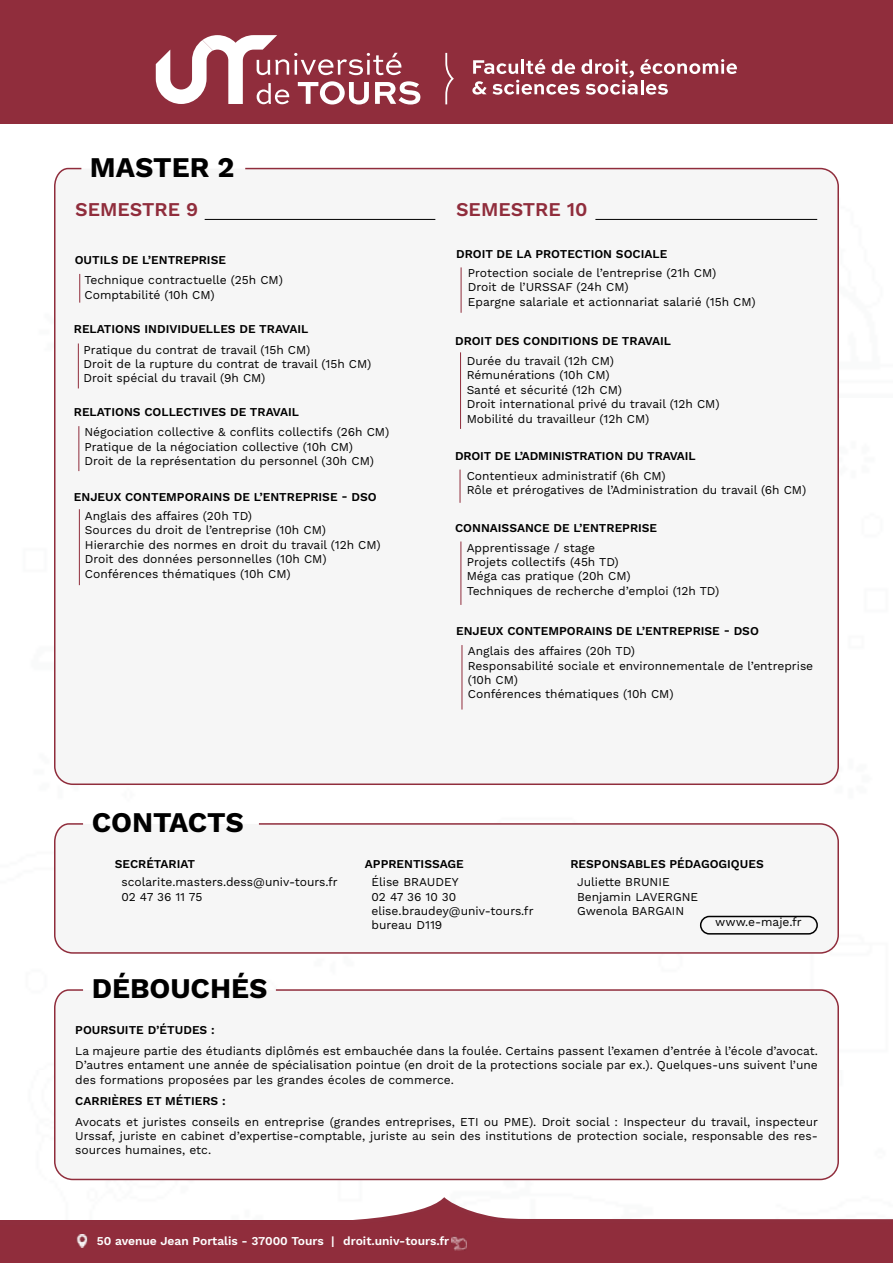
<style>
.page{position:relative;width:893px;height:1263px;background:#fff}
.page>*{position:absolute;margin:0;border:0;box-sizing:border-box;transform-origin:0 0}
.t1{font:700 28.5px "Work Sans";color:#000}
.t2{font:600 19.5px "Work Sans";color:#902d3c}
.t3{font:12px/14.4px "Work Sans";color:#000}
.t4{font:600 12px "Work Sans";color:#000}
.t5{font:600 12px "Work Sans";color:#fff}
</style>
<div class="page">
<div style="left:0;top:0;width:893px;height:123px;background:#902d3c"></div>
<svg style="left:472px;top:59px;width:265px;height:36px"></svg>
<svg style="left:156px;top:35px;width:264px;height:70px"></svg>
<svg style="left:445px;top:53px;width:9px;height:51px"></svg>
<div style="left:0;top:1221px;width:893px;height:42px;background:#902d3c"></div>
<img style="left:76px;top:1235px;width:12px;height:12px">
<img style="left:452px;top:1236px;width:14px;height:14px">
<svg style="left:0;top:1197px;width:893px;height:24px"></svg>
<div style="left:54px;top:989px;width:785px;height:192px;background:#f6f6f6"></div>
<div style="left:54px;top:167px;width:785px;height:618px;background:#f6f6f6"></div>
<hr style="left:205px;top:219px;width:230px;height:1px;background:#000">
<hr style="left:595px;top:219px;width:222px;height:1px;background:#000">
<hr style="left:78px;top:343px;width:1px;height:45px;background:#902d3c">
<hr style="left:461px;top:267px;width:1px;height:46px;background:#902d3c">
<svg style="left:79px;top:274px;width:1px;height:29px"></svg>
<hr style="left:79px;top:509px;width:1px;height:76px;background:#902d3c">
<hr style="left:78px;top:426px;width:1px;height:45px;background:#902d3c">
<hr style="left:460px;top:470px;width:1px;height:33px;background:#902d3c">
<hr style="left:460px;top:352px;width:1px;height:77px;background:#902d3c">
<hr style="left:461px;top:541px;width:1px;height:64px;background:#902d3c">
<hr style="left:462px;top:645px;width:1px;height:64px;background:#902d3c">
<div style="left:54px;top:823px;width:785px;height:131px;background:#f6f6f6"></div>
<div style="left:700px;top:916px;width:118px;height:18px;border:2px solid #000;border-radius:9px"></div>
<h1 class="t1" style="left:90px;top:151px;width:146px">MASTER 2</h1>
<h2 class="t2" style="left:75px;top:198px;width:124px">SEMESTRE 9</h2>
<h2 class="t2" style="left:456px;top:198px;width:133px">SEMESTRE 10</h2>
<p class="t4" style="left:75px;top:253px;width:153px">OUTILS DE L’ENTREPRISE</p>
<p class="t3" style="left:85px;top:273px;width:200px">Technique contractuelle (25h CM)<br>Comptabilité (10h CM)</p>
<p class="t4" style="left:74px;top:322px;width:236px">RELATIONS INDIVIDUELLES DE TRAVAIL</p>
<p class="t3" style="left:84px;top:343px;width:289px">Pratique du contrat de travail (15h CM)<br>Droit de la rupture du contrat de travail (15h CM)<br>Droit spécial du travail (9h CM)</p>
<p class="t4" style="left:74px;top:405px;width:227px">RELATIONS COLLECTIVES DE TRAVAIL</p>
<p class="t3" style="left:85px;top:426px;width:306px">Négociation collective &amp; conflits collectifs (26h CM)<br>Pratique de la négociation collective (10h CM)<br>Droit de la représentation du personnel (30h CM)</p>
<p class="t4" style="left:74px;top:490px;width:304px">ENJEUX CONTEMPORAINS DE L’ENTREPRISE - DSO</p>
<p class="t3" style="left:85px;top:509px;width:297px">Anglais des affaires (20h TD)<br>Sources du droit de l’entreprise (10h CM)<br>Hierarchie des normes en droit du travail (12h CM)<br>Droit des données personnelles (10h CM)<br>Conférences thématiques (10h CM)</p>
<h1 class="t1" style="left:92px;top:806px;width:154px">CONTACTS</h1>
<p class="t4" style="left:456px;top:247px;width:213px">DROIT DE LA PROTECTION SOCIALE</p>
<p class="t3" style="left:468px;top:266px;width:289px">Protection sociale de l’entreprise (21h CM)<br>Droit de l’URSSAF (24h CM)<br>Epargne salariale et actionnariat salarié (15h CM)</p>
<p class="t4" style="left:455px;top:334px;width:218px">DROIT DES CONDITIONS DE TRAVAIL</p>
<p class="t3" style="left:467px;top:354px;width:254px">Durée du travail (12h CM)<br>Rémunérations (10h CM)<br>Santé et sécurité (12h CM)<br>Droit international privé du travail (12h CM)<br>Mobilité du travailleur (12h CM)</p>
<p class="t4" style="left:455px;top:448px;width:242px">DROIT DE L’ADMINISTRATION DU TRAVAIL</p>
<p class="t3" style="left:467px;top:469px;width:341px">Contentieux administratif (6h CM)<br>Rôle et prérogatives de l’Administration du travail (6h CM)</p>
<p class="t4" style="left:455px;top:521px;width:204px">CONNAISSANCE DE L’ENTREPRISE</p>
<p class="t3" style="left:467px;top:541px;width:254px">Apprentissage / stage<br>Projets collectifs (45h TD)<br>Méga cas pratique (20h CM)<br>Techniques de recherche d’emploi (12h TD)</p>
<p class="t4" style="left:456px;top:624px;width:304px">ENJEUX CONTEMPORAINS DE L’ENTREPRISE - DSO</p>
<p class="t3" style="left:468px;top:644px;width:347px">Anglais des affaires (20h TD)<br>Responsabilité sociale et environnementale de l’entreprise (10h CM)<br>Conférences thématiques (10h CM)</p>
<p class="t4" style="left:115px;top:857px;width:82px">SECRÉTARIAT</p>
<p class="t3" style="left:121px;top:875px;width:218px">scolarite.masters.dess@univ-tours.fr<br>02 47 36 11 75</p>
<p class="t4" style="left:365px;top:857px;width:100px">APPRENTISSAGE</p>
<p class="t3" style="left:371px;top:875px;width:164px">Élise BRAUDEY<br>02 47 36 10 30 elise.braudey@univ-tours.fr bureau D119</p>
<p class="t4" style="left:570px;top:857px;width:195px">RESPONSABLES PÉDAGOGIQUES</p>
<p class="t3" style="left:577px;top:875px;width:123px">Juliette BRUNIE<br>Benjamin LAVERGNE<br>Gwenola BARGAIN</p>
<p class="t3" style="left:715px;top:915px;width:88px">www.e-maje.fr</p>
<h1 class="t1" style="left:92px;top:972px;width:177px">DÉBOUCHÉS</h1>
<p class="t4" style="left:75px;top:1023px;width:141px">POURSUITE D’ÉTUDES :</p>
<p class="t3" style="left:75px;top:1044px;width:744px;text-align:justify">La majeure partie des étudiants diplômés est embauchée dans la foulée. Certains passent l’examen d’entrée à l’école d’avocat.<br>D’autres entament une année de spécialisation pointue (en droit de la protections sociale par ex.). Quelques-uns suivent l’une des formations proposées par les grandes écoles de commerce.</p>
<p class="t4" style="left:75px;top:1093px;width:152px">CARRIÈRES ET MÉTIERS :</p>
<p class="t3" style="left:75px;top:1115px;width:744px;text-align:justify">Avocats et juristes conseils en entreprise (grandes entreprises, ETI ou PME). Droit social : Inspecteur du travail, inspecteur Urssaf, juriste en cabinet d’expertise-comptable, juriste au sein des institutions de protection sociale, responsable des res&shy;sources humaines, etc.</p>
<p class="t5" style="left:97px;top:1234px;width:354px">50 avenue Jean Portalis - 37000 Tours | droit.univ-tours.fr</p>
</div>
